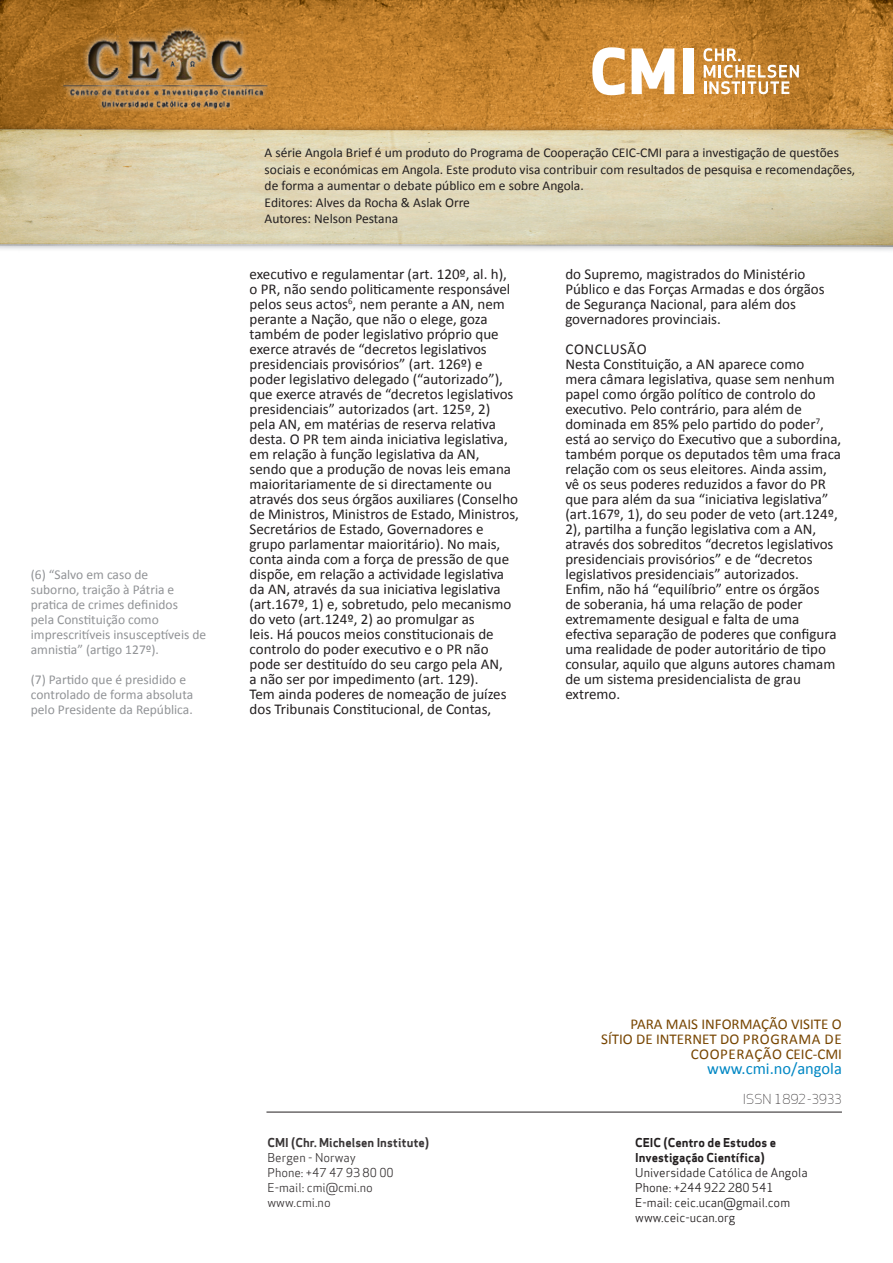
<style>
.page{position:relative;width:893px;height:1263px;background:#fff}
.page>*{position:absolute;margin:0;border:0;box-sizing:border-box;transform-origin:0 0}
.Brødtekst{font:16.5px "Calibri";color:#0087c4}
.Brødtekst-2{font:15px/15px "Calibri";color:#231f20}
.Brødtekst-3{font:15px/15px "Calibri";color:#774500;text-align:right}
.Brødtekst-4{font:15px "Calibri";letter-spacing:.035em;color:#231f20}
.Bildetekst_Fotnote{font:13.5px/16.5px "Calibri";color:#231f20}
.Brødtekst-5{font:13.5px/15px "Calibri";color:#919396}
.Brødtekst-6{font:13.5px "Apex Sans Light T";color:#231f20}
.Adresser{font:12px/15px "Apex Sans Book T";color:#231f20}
.Adresser-2{font:12px/15px "Apex Sans Bold T";color:#231f20}
.s1{color:#794600}
</style>
<div class="page">
<img style="left:0;top:0;width:893px;height:124px">
<img style="left:0;top:124px;width:893px;height:127px">
<img style="left:0;top:129px;width:893px;height:116px">
<hr style="left:266px;top:1112px;width:576px;height:1px;background:#231f20">
<div style="left:47px;top:16px;width:243px;height:108px;background:#231f20;opacity:.75"></div>
<svg style="left:703px;top:48px;width:96px;height:46px"></svg>
<svg style="left:592px;top:47px;width:33px;height:48px"></svg>
<svg style="left:632px;top:48px;width:42px;height:46px"></svg>
<div style="left:683px;top:48px;width:10px;height:46px;background:#fff"></div>
<p class="Brødtekst-5" style="left:31px;top:567px;width:177px">(6) “Salvo em caso de<br>suborno, traição à Pátria e pratica de crimes definidos<br>pela Constituição como imprescritíveis insusceptíveis de amnistia” (artigo 127º).</p>
<p class="Brødtekst-5" style="left:31px;top:672px;width:164px">(7) Partido que é presidido e controlado de forma absoluta pelo Presidente da República.</p>
<p class="Bildetekst_Fotnote" style="left:265px;top:144px;width:592px">A série Angola Brief é um produto do Programa de Cooperação CEIC-CMI para a investigação de questões sociais e económicas em Angola. Este produto visa contribuir com resultados de pesquisa e recomendações, de forma a aumentar o debate público em e sobre Angola.</p>
<p class="Bildetekst_Fotnote" style="left:265px;top:194px;width:207px">Editores: Alves da Rocha &amp; Aslak Orre</p>
<p class="Bildetekst_Fotnote" style="left:265px;top:210px;width:135px">Autores: Nelson Pestana</p>
<p class="Brødtekst-2" style="left:250px;top:267px;width:271px">executivo e regulamentar (art. 120º, al. h),<br>o PR, não sendo politicamente responsável pelos seus actos<sup>6</sup>, nem perante a AN, nem perante a Nação, que não o elege, goza também de poder legislativo próprio que exerce através de “decretos legislativos presidenciais provisórios” (art. 126º) e poder legislativo delegado (“autorizado”), que exerce através de “decretos legislativos presidenciais” autorizados (art. 125º, 2) pela AN, em matérias de reserva relativa desta. O PR tem ainda iniciativa legislativa, em relação à função legislativa da AN, sendo que a produção de novas leis emana maioritariamente de si directamente ou através dos seus órgãos auxiliares (Conselho de Ministros, Ministros de Estado, Ministros, Secretários de Estado, Governadores e grupo parlamentar maioritário). No mais, conta ainda com a força de pressão de que dispõe, em relação a actividade legislativa da AN, através da sua iniciativa legislativa (art.167º, 1) e, sobretudo, pelo mecanismo do veto (art.124º, 2) ao promulgar as<br>leis. Há poucos meios constitucionais de controlo do poder executivo e o PR não pode ser destituído do seu cargo pela AN,<br>a não ser por impedimento (art. 129).<br>Tem ainda poderes de nomeação de juízes dos Tribunais Constitucional, de Contas,</p>
<p class="Brødtekst-2" style="left:565px;top:267px;width:261px">do Supremo, magistrados do Ministério Público e das Forças Armadas e dos órgãos de Segurança Nacional, para além dos governadores provinciais.</p>
<p class="Brødtekst-4" style="left:566px;top:340px;width:82px">CONCLUSÃO</p>
<p class="Brødtekst-2" style="left:565px;top:357px;width:277px">Nesta Constituição, a AN aparece como<br>mera câmara legislativa, quase sem nenhum papel como órgão político de controlo do executivo. Pelo contrário, para além de dominada em 85% pelo partido do poder<sup>7</sup>, está ao serviço do Executivo que a subordina, também porque os deputados têm uma fraca relação com os seus eleitores. Ainda assim, vê os seus poderes reduzidos a favor do PR que para além da sua “iniciativa legislativa” (art.167º, 1), do seu poder de veto (art.124º, 2), partilha a função legislativa com a AN, através dos sobreditos “decretos legislativos presidenciais provisórios” e de “decretos legislativos presidenciais” autorizados.</p>
<p class="Brødtekst-2" style="left:565px;top:582px;width:273px">Enfim, não há “equilíbrio” entre os órgãos de soberania, há uma relação de poder extremamente desigual e falta de uma efectiva separação de poderes que configura uma realidade de poder autoritário de tipo consular, aquilo que alguns autores chamam de um sistema presidencialista de grau extremo.</p>
<p class="Adresser-2" style="left:268px;top:1134px;width:163px">CMI (Chr. Michelsen Institute)</p>
<p class="Adresser" style="left:268px;top:1149px;width:128px">Bergen - Norway<br>Phone: +47 47 93 80 00<br>E-mail: cmi@cmi.no www.cmi.no</p>
<p class="Brødtekst-3" style="left:601px;top:1017px;width:242px"><span class="s1">PARA</span> MAIS INFORMAÇÃO VISITE O<br>SÍTIO DE INTERNET DO PROGRAMA DE<br>COOPERAÇÃO CEIC-<span class="s1">CMI</span></p>
<p class="Brødtekst" style="left:707px;top:1058px;width:136px">www.cmi.no/angola</p>
<p class="Brødtekst-6" style="left:743px;top:1090px;width:100px">ISSN 1892-3933</p>
<p class="Adresser-2" style="left:635px;top:1134px;width:142px">CEIC (Centro de Estudos e<br>Investigação Científica)</p>
<p class="Adresser" style="left:635px;top:1164px;width:174px">Universidade Católica de Angola</p>
<p class="Adresser" style="left:635px;top:1179px;width:140px">Phone: +244 922 280 541</p>
<p class="Adresser" style="left:635px;top:1194px;width:156px">E-mail: ceic.ucan@gmail.com</p>
<p class="Adresser" style="left:635px;top:1209px;width:101px">www.ceic-ucan.org</p>
</div>
